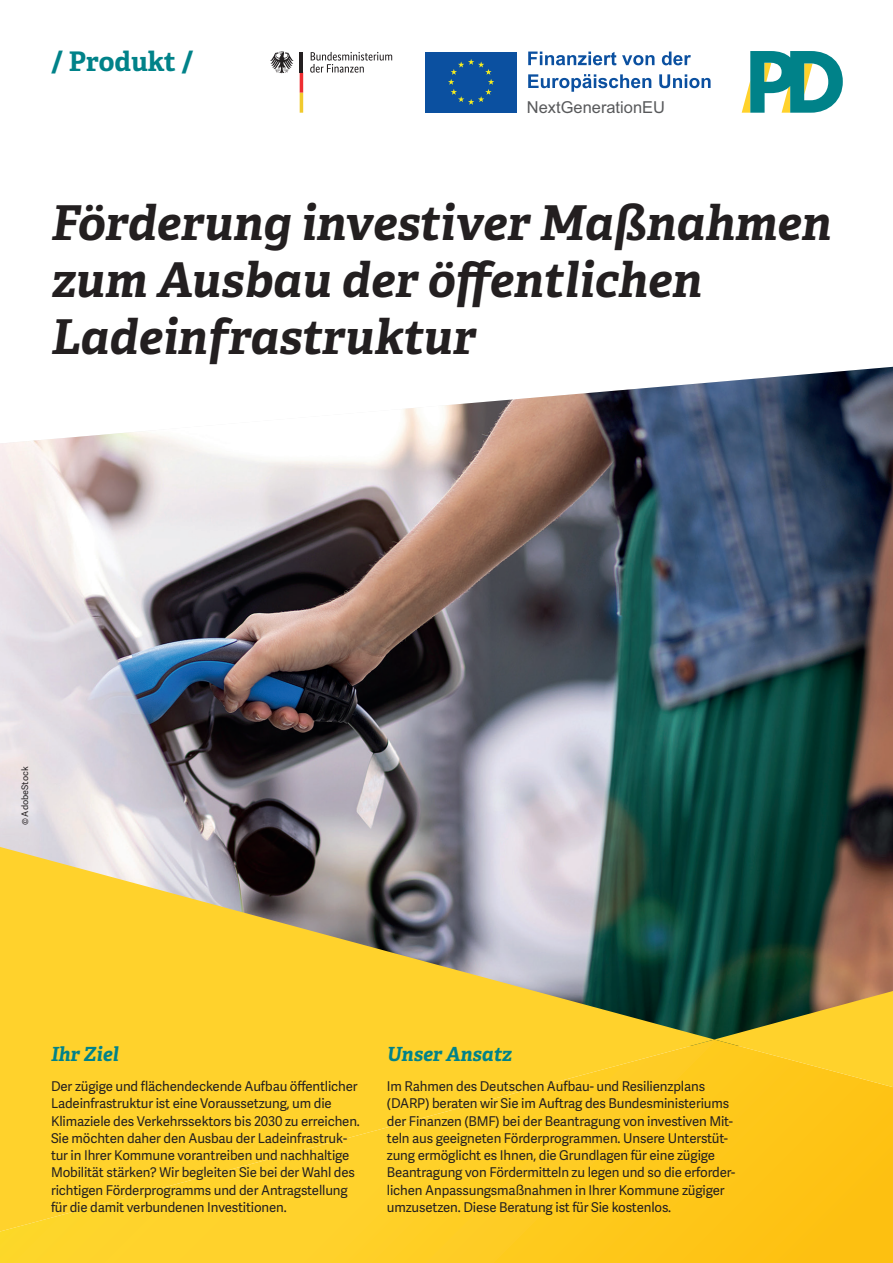
<style>
.page{position:relative;width:893px;height:1263px;background:#fff}
.page>*{position:absolute;margin:0;border:0;box-sizing:border-box;transform-origin:0 0}
.t1{font:italic 700 48px/57px "Adelle";color:#231f20}
.t2{font:700 27px "Adelle";color:#008289}
.t3{font:italic 700 19.5px "Adelle";color:#008289}
.t4{font:16.5px "Arial";color:#58595b}
.t5{font:13.5px/17.2px "Adelle Sans";letter-spacing:-.01em;color:#231f20}
.t6{font:9px "Adelle Sans";color:#231f20}
</style>
<div class="page">
<img style="left:0;top:367px;width:893px;height:624px">
<svg style="left:0;top:1087px;width:893px;height:176px"></svg>
<svg style="left:0;top:847px;width:714px;height:384px;fill:#ffd22c"></svg>
<svg style="left:714px;top:991px;width:179px;height:96px"></svg>
<svg style="left:742px;top:51px;width:101px;height:62px"></svg>
<svg style="left:310px;top:52px;width:82px;height:21px"></svg>
<svg style="left:300px;top:72px;width:3px;height:41px"></svg>
<svg style="left:270px;top:51px;width:24px;height:22px"></svg>
<hr style="left:300px;top:52px;width:3px;height:20px;background:#231f20">
<div style="left:425px;top:52px;width:92px;height:61px;background:#0b50a0"></div>
<svg style="left:448px;top:59px;width:46px;height:46px"></svg>
<svg style="left:528px;top:52px;width:88px;height:13px"></svg>
<svg style="left:622px;top:55px;width:32px;height:10px"></svg>
<svg style="left:662px;top:52px;width:29px;height:13px"></svg>
<svg style="left:528px;top:74px;width:123px;height:18px"></svg>
<svg style="left:659px;top:74px;width:52px;height:14px"></svg>
<h2 class="t2" style="left:51px;top:45px;width:144px">/ Produkt /</h2>
<p class="t4" style="left:527px;top:95px;width:140px">NextGenerationEU</p>
<h1 class="t1" style="left:51px;top:195px;width:782px">Förderung investiver Maßnahmen zum Ausbau der öffentlichen<br>Ladeinfrastruktur</h1>
<p class="t6" style="left:18px;top:825px;width:60px;rotate:-90deg">© AdobeStock</p>
<h3 class="t3" style="left:51px;top:1042px;width:69px">Ihr Ziel</h3>
<p class="t5" style="left:51px;top:1077px;width:310px">Der zügige und flächendeckende Aufbau öffentlicher Ladeinfrastruktur ist eine Voraussetzung, um die Klimaziele des Verkehrssektors bis 2030 zu erreichen.<br>Sie möchten daher den Ausbau der Ladeinfrastruk&shy;tur in Ihrer Kommune vorantreiben und nachhaltige Mobilität stärken? Wir begleiten Sie bei der Wahl des richtigen Förderprogramms und der Antragstellung für die damit verbundenen Investitionen.</p>
<h3 class="t3" style="left:387px;top:1042px;width:126px">Unser Ansatz</h3>
<p class="t5" style="left:387px;top:1077px;width:350px">Im Rahmen des Deutschen Aufbau- und Resilienzplans (DARP) beraten wir Sie im Auftrag des Bundesministeriums der Finanzen (BMF) bei der Beantragung von investiven Mit&shy;teln aus geeigneten Förderprogrammen. Unsere Unterstüt&shy;zung ermöglicht es Ihnen, die Grundlagen für eine zügige Beantragung von Fördermitteln zu legen und so die erforder&shy;lichen Anpassungsmaßnahmen in Ihrer Kommune zügiger umzusetzen. Diese Beratung ist für Sie kostenlos.</p>
</div>
